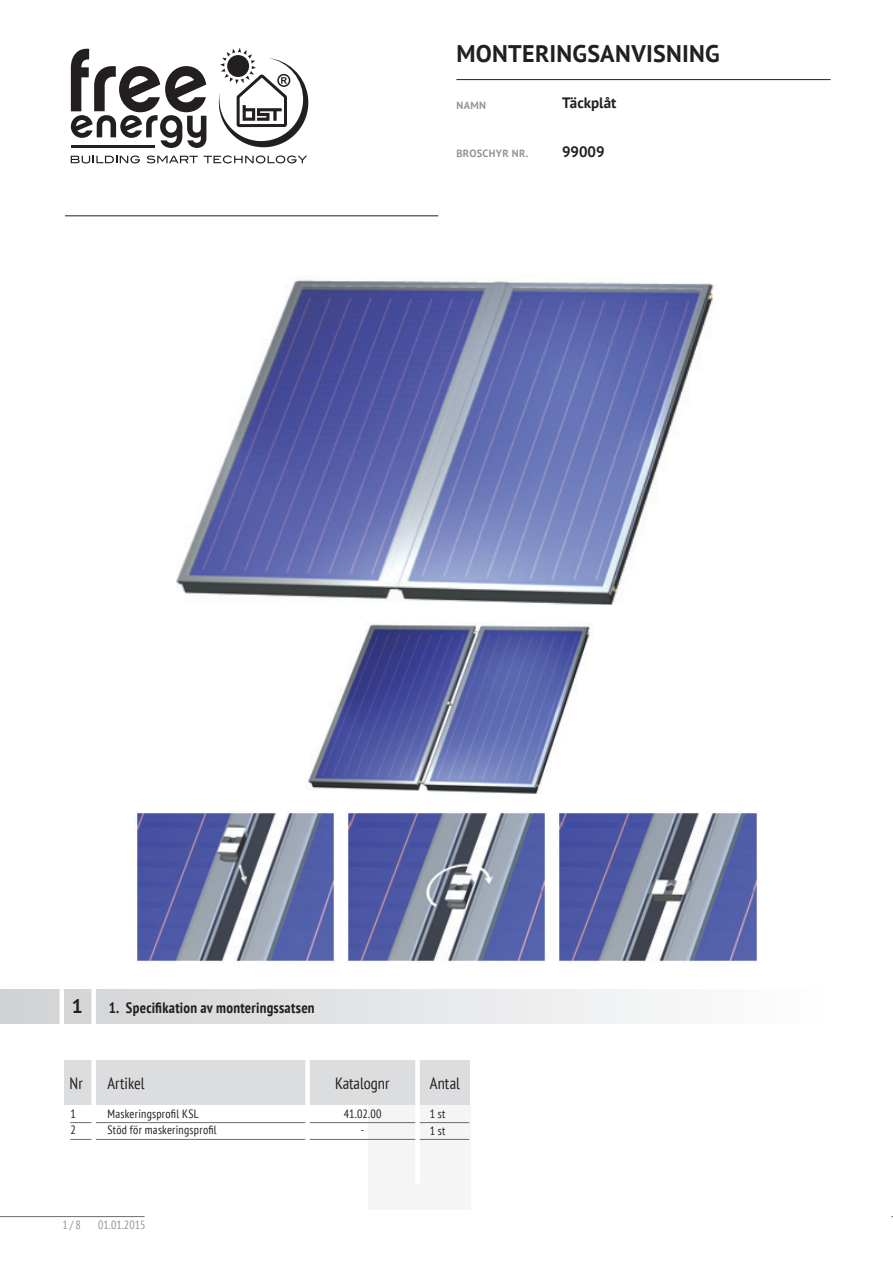
<style>
.page{position:relative;width:893px;height:1263px;background:#fff}
.page>*{position:absolute;margin:0;border:0;box-sizing:border-box;transform-origin:0 0}
.t1{font:700 24px "PT Sans";letter-spacing:.01em;color:#231f20}
.t2{font:700 19.5px "PT Sans";color:#231f20}
.t3{font:condensed 16.2px "PT Sans";color:#231f20}
.t4{font:700 condensed 15px "PT Sans";letter-spacing:.015em;color:#231f20}
.t5{font:700 15px "PT Sans";color:#231f20}
.t6{font:condensed 12px/16.5px "PT Sans";letter-spacing:.025em;color:#231f20}
.t7{font:condensed 12px "PT Sans";color:#939598}
.t8{font:700 10.5px "PT Sans";letter-spacing:.035em;color:#939598}
</style>
<div class="page">
<hr style="left:0;top:1216px;width:145px;height:1px;background:#6c6d70">
<hr style="left:65px;top:215px;width:373px;height:1px;background:#231f20">
<hr style="left:456px;top:79px;width:375px;height:1px;background:#231f20">
<svg style="left:71px;top:48px;width:238px;height:115px"></svg>
<div style="left:227px;top:55px;width:22px;height:22px;background:#231f20;border-radius:50%"></div>
<div style="left:0;top:990px;width:831px;height:33px;background:linear-gradient(to right,#d0d1d4,#fefefe)"></div>
<hr style="left:60px;top:989px;width:4px;height:38px;background:#fff">
<div style="left:368px;top:1104px;width:103px;height:106px;background:#f5f5f6"></div>
<div style="left:64px;top:1060px;width:405px;height:44px;background:#dcdddf"></div>
<hr style="left:70px;top:1122px;width:399px;height:1px;background:#6c6d70">
<hr style="left:70px;top:1139px;width:399px;height:1px;background:#6c6d70">
<div style="left:91px;top:1059px;width:5px;height:106px;background:#fff"></div>
<div style="left:305px;top:1058px;width:5px;height:126px;background:#fff"></div>
<div style="left:91px;top:963px;width:5px;height:70px;background:#fff"></div>
<img style="left:176px;top:279px;width:538px;height:325px">
<img style="left:307px;top:623px;width:283px;height:171px">
<img style="left:136px;top:812px;width:199px;height:150px">
<img style="left:347px;top:812px;width:199px;height:150px">
<img style="left:558px;top:812px;width:199px;height:150px">
<div style="left:415px;top:1058px;width:5px;height:126px;background:#fff"></div>
<h1 class="t1" style="left:456px;top:38px;width:265px">MONTERINGSANVISNING</h1>
<p class="t8" style="left:456px;top:98px;width:31px">NAMN</p>
<p class="t5" style="left:562px;top:92px;width:56px">Täckplåt</p>
<p class="t5" style="left:562px;top:142px;width:44px">99009</p>
<p class="t8" style="left:456px;top:146px;width:73px">BROSCHYR NR.</p>
<h2 class="t2" style="left:72px;top:993px;width:13px">1</h2>
<p class="t4" style="left:109px;top:997px;width:207px">1. Specifikation av monteringssatsen</p>
<h3 class="t3" style="left:70px;top:1073px;width:15px">Nr</h3>
<h3 class="t3" style="left:107px;top:1073px;width:39px">Artikel</h3>
<h3 class="t3" style="left:430px;top:1073px;width:32px">Antal</h3>
<p class="t6" style="left:344px;top:1105px;width:39px;text-align:center">41.02.00 -</p>
<h3 class="t3" style="left:335px;top:1073px;width:56px">Katalognr</h3>
<p class="t6" style="left:107px;top:1105px;width:111px">Maskeringsprofil KSL<br>Stöd för maskeringsprofil</p>
<p class="t6" style="left:71px;top:1105px;width:7px">1<br>2</p>
<p class="t6" style="left:430px;top:1105px;width:17px">1 st<br>1 st</p>
<p class="t7" style="left:62px;top:1217px;width:20px">1/8</p>
<p class="t7" style="left:98px;top:1217px;width:49px">01.01.2015</p>
</div>
